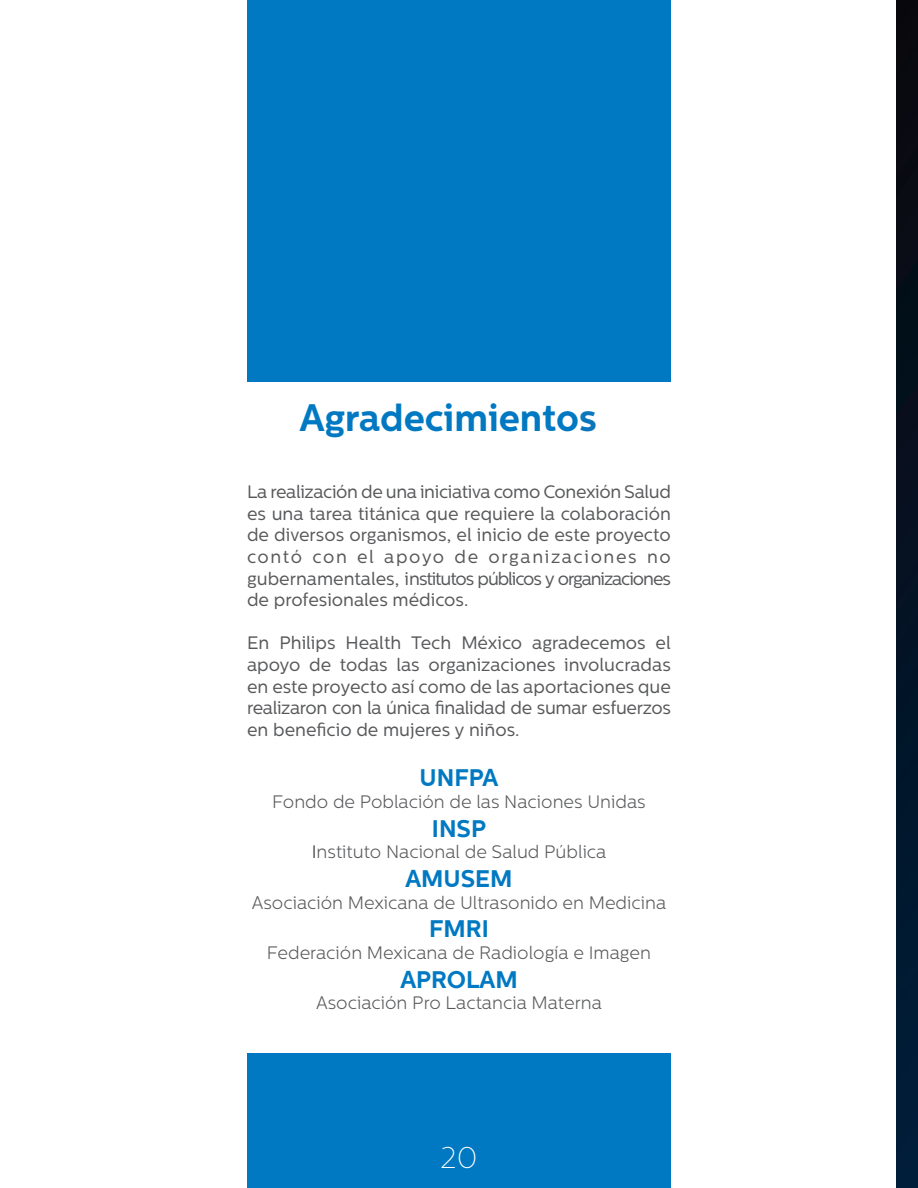
<style>
.page{position:relative;width:918px;height:1188px;background:#fff}
.page>*{position:absolute;margin:0;border:0;box-sizing:border-box;transform-origin:0 0}
.t1{font:700 37.5px "Centrale Sans";color:#0079c2}
.t2{font:100 30px "Centrale Sans";color:#fff}
.t3{font:700 24px "Centrale Sans";color:#0079c2}
.t4{font:18px/21.6px "Centrale Sans";letter-spacing:-.02em;color:#57585a;text-align:justify}
.t5{font:300 18px "Centrale Sans";color:#57585a}
.s1{color:#0c76bd}
.s2{font-weight:400}
</style>
<div class="page">
<div style="left:247px;top:0;width:424px;height:382px;background:#0079c2"></div>
<div style="left:247px;top:1054px;width:424px;height:134px;background:#0079c2"></div>
<div style="left:897px;top:0;width:21px;height:1188px;background:linear-gradient(to bottom,#09080c,#001e3a)"></div>
<h1 class="t1" style="left:300px;top:396px;width:299px">Agradecimiento<span class="s1">s</span></h1>
<p class="t4" style="left:247px;top:481px;width:425px">La realización de una iniciativa como Conexión Salud es una tarea titánica que requiere la colaboración de diversos organismos, el inicio de este proyecto contó con el apoyo de organizaciones no gubernamentales, institutos públicos y organizaciones de profesionales médicos.</p>
<p class="t4" style="left:247px;top:632px;width:425px">En Philips Health Tech México agradecemos el apoyo de todas las organizaciones involucradas en este proyecto así como de las aportaciones que realizaron con la única finalidad de sumar esfuerzos en beneficio de mujeres y niños.</p>
<h3 class="t3" style="left:420px;top:764px;width:80px">UNFPA</h3>
<p class="t5" style="left:272px;top:792px;width:375px">Fondo de Población de las Naciones Unidas</p>
<h3 class="t3" style="left:432px;top:814px;width:56px">INSP</h3>
<p class="t5" style="left:312px;top:842px;width:296px"><span class="s2">I</span>nstituto Nacional de Salud Pública</p>
<h3 class="t3" style="left:406px;top:864px;width:108px">AMUSEM</h3>
<p class="t5" style="left:252px;top:892px;width:416px">Asociación Mexicana de Ultrasonido en Medicina</p>
<h3 class="t3" style="left:429px;top:915px;width:61px">FMRI</h3>
<p class="t5" style="left:267px;top:943px;width:386px">Federación Mexicana de Radiología e Imagen</p>
<h3 class="t3" style="left:400px;top:965px;width:119px">APROLAM</h3>
<p class="t5" style="left:316px;top:993px;width:287px">Asociación Pro Lactancia Materna</p>
<h2 class="t2" style="left:440px;top:1141px;width:39px">20</h2>
</div>
